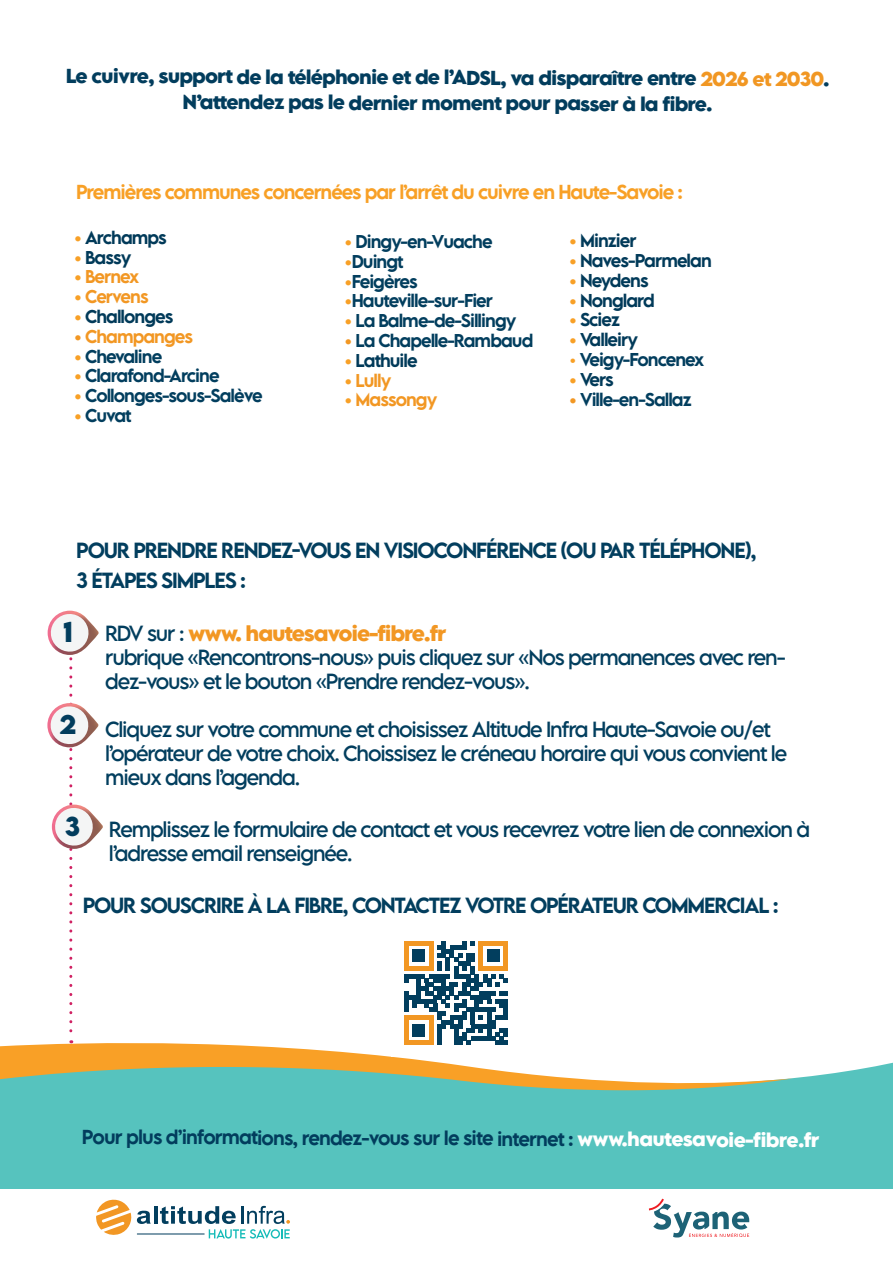
<style>
.page{position:relative;width:893px;height:1263px;background:#fff}
.page>*{position:absolute;margin:0;border:0;box-sizing:border-box;transform-origin:0 0}
.t1{font:700 25.5px "LEMONMILK Pro FTR";color:#023d5d}
.t2{font:700 24px "LEMONMILK Pro FTR";color:#023d5d}
.t3{font:19.5px/24px "LEMONMILK Pro FTR";letter-spacing:-.06em;color:#023e5e}
.t4{font:500 19.5px/30px "LEMONMILK";letter-spacing:-.06em;color:#023e5e}
.t5{font:700 18px/25.8px "LEMONMILK Pro FTR";letter-spacing:-.055em;color:#023d5d;text-align:center}
.t6{font:500 18px "LEMONMILK Pro FTR";letter-spacing:-.055em;color:#023d5d}
.t7{font:500 18px "LEMONMILK Pro FTR";letter-spacing:-.06em;color:#f8a026}
.t8{font:500 16.5px "LEMONMILK Pro FTR";letter-spacing:-.06em;color:#023e5e}
.t9{font:500 16.5px "LEMONMILK Pro FTR";letter-spacing:-.06em;color:#013a59}
.t10{font:500 16.5px "LEMONMILK Pro FTR";letter-spacing:-.06em;color:#f29723}
.t11{font:500 16.5px "LEMONMILK Pro FTR";letter-spacing:-.06em;color:#023d5d}
.s1{color:#f19723}
.s2{color:#f8a026}
.s3{font-weight:400;color:#f8a026}
.s4{color:#f29723}
.s5{font-weight:700;color:#f29723}
.s6{font-weight:700;color:#fff}
</style>
<div class="page">
<div style="left:0;top:1062px;width:893px;height:127px;background:#56c3be"></div>
<hr style="left:154px;top:1206px;width:4px;height:18px;background:#023e5e">
<svg style="left:96px;top:1199px;width:55px;height:36px"></svg>
<svg style="left:160px;top:1206px;width:130px;height:32px"></svg>
<hr style="left:137px;top:1233px;width:68px;height:1px;background:#023e5e">
<svg style="left:649px;top:1198px;width:100px;height:39px"></svg>
<img style="left:62px;top:611px;width:15px;height:1px">
<svg style="left:0;top:612px;width:793px;height:478px"></svg>
<hr style="left:404px;top:1041px;width:29px;height:4px;background:#f29723">
<div style="left:412px;top:1024px;width:13px;height:12px;background:#023e5e"></div>
<p class="t5" style="left:66px;top:64px;width:766px">Le cuivre, support de la téléphonie et de l’ADSL, va disparaître entre <span class="s1">2026 et 2030</span>.<br>N’attendez pas le dernier moment pour passer à la fibre.</p>
<p class="t7" style="left:76px;top:180px;width:608px">Premières communes concernées par l’arrêt du cuivre en Haute-Savoie :</p>
<p class="t9" style="left:74px;top:226px;width:95px"><span class="s2">•</span> Archamps</p>
<p class="t9" style="left:74px;top:246px;width:59px"><span class="s2">•</span> Bassy</p>
<p class="t10" style="left:74px;top:266px;width:67px"><span class="s2">•</span> Bernex</p>
<p class="t10" style="left:74px;top:286px;width:76px"><span class="s2">•</span> Cervens</p>
<p class="t9" style="left:74px;top:306px;width:101px"><span class="s2">•</span> Challonges</p>
<p class="t10" style="left:74px;top:325px;width:121px">• Champanges</p>
<p class="t8" style="left:74px;top:345px;width:90px"><span class="s2">•</span> Chevaline</p>
<p class="t8" style="left:74px;top:365px;width:147px"><span class="s2">•</span> Clarafond-Arcine</p>
<p class="t8" style="left:74px;top:385px;width:190px"><span class="s2">•</span> Collonges-sous-Salève</p>
<p class="t8" style="left:74px;top:405px;width:59px"><span class="s2">•</span> Cuvat</p>
<p class="t9" style="left:569px;top:230px;width:69px"><span class="s2">•</span> Minzier</p>
<p class="t9" style="left:569px;top:250px;width:145px"><span class="s2">•</span> Naves-Parmelan</p>
<p class="t9" style="left:569px;top:269px;width:82px"><span class="s2">•</span> Neydens</p>
<p class="t9" style="left:569px;top:289px;width:88px"><span class="s2">•</span> Nonglard</p>
<p class="t9" style="left:569px;top:309px;width:53px"><span class="s2">•</span> Sciez</p>
<p class="t9" style="left:569px;top:329px;width:71px"><span class="s2">•</span> Valleiry</p>
<p class="t11" style="left:569px;top:349px;width:137px"><span class="s3">•</span> Veigy-Foncenex</p>
<p class="t9" style="left:569px;top:368px;width:47px"><span class="s2">•</span> Vers</p>
<p class="t8" style="left:569px;top:388px;width:124px"><span class="s4">•</span> Ville-en-Sallaz</p>
<p class="t8" style="left:344px;top:231px;width:150px"><span class="s2">•</span> Dingy-en-Vuache</p>
<p class="t8" style="left:344px;top:250px;width:61px"><span class="s2">•</span>Duingt</p>
<p class="t8" style="left:344px;top:270px;width:75px"><span class="s2">•</span>Feigères</p>
<p class="t8" style="left:344px;top:290px;width:150px"><span class="s2">•</span>Hauteville-sur-Fier</p>
<p class="t8" style="left:344px;top:310px;width:174px"><span class="s2">•</span> La Balme-de-Sillingy</p>
<p class="t8" style="left:344px;top:330px;width:191px"><span class="s4">•</span> La Chapelle-Rambaud</p>
<p class="t9" style="left:344px;top:349px;width:75px"><span class="s2">•</span> Lathuile</p>
<p class="t10" style="left:344px;top:369px;width:49px"><span class="s2">•</span> Lully</p>
<p class="t10" style="left:344px;top:389px;width:95px"><span class="s2">•</span> Massongy</p>
<p class="t4" style="left:76px;top:535px;width:682px">POUR PRENDRE RENDEZ-VOUS EN VISIOCONFÉRENCE (OU PAR TÉLÉPHONE),<br>3 ÉTAPES SIMPLES :</p>
<h1 class="t1" style="left:63px;top:615px;width:11px">1</h1>
<p class="t2" style="left:60px;top:708px;width:18px">2</p>
<p class="t2" style="left:65px;top:810px;width:17px">3</p>
<p class="t3" style="left:105px;top:621px;width:682px">RDV sur : <span class="s5">www. hautesavoie-fibre.fr<br></span>rubrique «Rencontrons-nous» puis cliquez sur «Nos permanences avec ren&shy;dez-vous» et le bouton «Prendre rendez-vous».</p>
<p class="t3" style="left:105px;top:717px;width:684px">Cliquez sur votre commune et choisissez Altitude Infra Haute-Savoie ou/et l’opérateur de votre choix. Choissisez le créneau horaire qui vous convient le mieux dans l’agenda.</p>
<p class="t3" style="left:109px;top:818px;width:703px;line-height:23.4px">Remplissez le formulaire de contact et vous recevrez votre lien de connexion à l’adresse email renseignée.</p>
<p class="t4" style="left:83px;top:890px;width:71px">POUR SOUSCR</p>
<p class="t4" style="left:216px;top:890px;width:564px">IRE À LA FIBRE, CONTACTEZ VOTRE OPÉRATEUR COMMERCIAL :</p>
<p class="t6" style="left:82px;top:1126px;width:739px">Pour plus d’informations, rendez-vous sur le site internet : <span class="s6">www.hautesavoie-fibre.fr</span></p>
</div>
